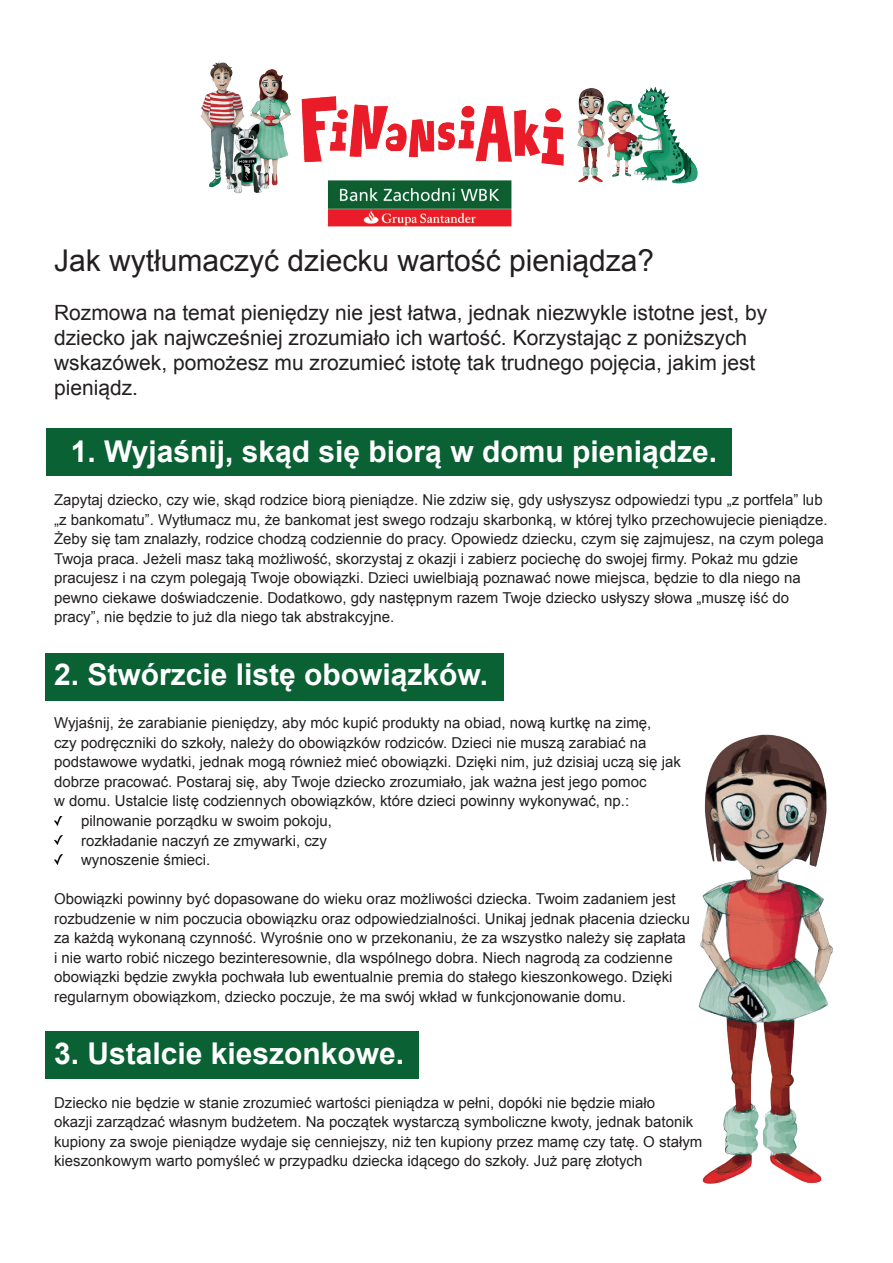
<style>
.page{position:relative;width:893px;height:1263px;background:#fff}
.page>*{position:absolute;margin:0;border:0;box-sizing:border-box;transform-origin:0 0}
.t1{font:700 30px "Arial";color:#fff}
.t2{font:30px "Arial";color:#231f20}
.t3{font:21px/25.2px "Arial";color:#231f20}
.t4{font:15px/19.5px "Arial";color:#231f20}
</style>
<div class="page">
<img style="left:201px;top:62px;width:497px;height:165px">
<div style="left:46px;top:1031px;width:373px;height:48px;background:#0a6133"></div>
<div style="left:46px;top:653px;width:458px;height:48px;background:#0a6133"></div>
<div style="left:46px;top:428px;width:685px;height:48px;background:#0a6133"></div>
<svg style="left:55px;top:816px;width:8px;height:9px"></svg>
<img style="left:698px;top:734px;width:135px;height:450px">
<svg style="left:55px;top:835px;width:8px;height:10px"></svg>
<svg style="left:55px;top:855px;width:8px;height:9px"></svg>
<h1 class="t2" style="left:54px;top:240px;width:602px">Jak wytłumaczyć dziecku wartość pieniądza?</h1>
<p class="t3" style="left:54px;top:300px;width:715px">Rozmowa na temat pieniędzy nie jest łatwa, jednak niezwykle istotne jest, by dziecko jak najwcześniej zrozumiało ich wartość. Korzystając z poniższych wskazówek, pomożesz mu zrozumieć istotę tak trudnego pojęcia, jakim jest pieniądz.</p>
<h1 class="t1" style="left:54px;top:432px;width:665px">  1. Wyjaśnij, skąd się biorą w domu pieniądze.</h1>
<p class="t4" style="left:54px;top:491px;width:775px">Zapytaj dziecko, czy wie, skąd rodzice biorą pieniądze. Nie zdziw się, gdy usłyszysz odpowiedzi typu „z portfela” lub „z bankomatu”. Wytłumacz mu, że bankomat jest swego rodzaju skarbonką, w której tylko przechowujecie pieniądze.<br>Żeby się tam znalazły, rodzice chodzą codziennie do pracy. Opowiedz dziecku, czym się zajmujesz, na czym polega Twoja praca. Jeżeli masz taką możliwość, skorzystaj z okazji i zabierz pociechę do swojej firmy. Pokaż mu gdzie pracujesz i na czym polegają Twoje obowiązki. Dzieci uwielbiają poznawać nowe miejsca, będzie to dla niego na pewno ciekawe doświadczenie. Dodatkowo, gdy następnym razem Twoje dziecko usłyszy słowa „muszę iść do pracy”, nie będzie to już dla niego tak abstrakcyjne.</p>
<h1 class="t1" style="left:54px;top:655px;width:435px">2. Stwórzcie listę obowiązków.</h1>
<p class="t4" style="left:54px;top:714px;width:628px">Wyjaśnij, że zarabianie pieniędzy, aby móc kupić produkty na obiad, nową kurtkę na zimę,<br>czy podręczniki do szkoły, należy do obowiązków rodziców. Dzieci nie muszą zarabiać na podstawowe wydatki, jednak mogą również mieć obowiązki. Dzięki nim, już dzisiaj uczą się jak dobrze pracować. Postaraj się, aby Twoje dziecko zrozumiało, jak ważna jest jego pomoc<br>w domu. Ustalcie listę codziennych obowiązków, które dzieci powinny wykonywać, np.:</p>
<p class="t4" style="left:54px;top:811px;width:279px">• pilnowanie porządku w swoim pokoju,</p>
<p class="t4" style="left:54px;top:831px;width:274px">• rozkładanie naczyń ze zmywarki, czy</p>
<p class="t4" style="left:54px;top:850px;width:158px">• wynoszenie śmieci.</p>
<p class="t4" style="left:54px;top:889px;width:638px">Obowiązki powinny być dopasowane do wieku oraz możliwości dziecka. Twoim zadaniem jest rozbudzenie w nim poczucia obowiązku oraz odpowiedzialności. Unikaj jednak płacenia dziecku za każdą wykonaną czynność. Wyrośnie ono w przekonaniu, że za wszystko należy się zapłata i nie warto robić niczego bezinteresownie, dla wspólnego dobra. Niech nagrodą za codzienne obowiązki będzie zwykła pochwała lub ewentualnie premia do stałego kieszonkowego. Dzięki regularnym obowiązkom, dziecko poczuje, że ma swój wkład w funkcjonowanie domu.  </p>
<h1 class="t1" style="left:54px;top:1034px;width:352px">3. Ustalcie kieszonkowe.</h1>
<p class="t4" style="left:54px;top:1093px;width:650px">Dziecko nie będzie w stanie zrozumieć wartości pieniądza w pełni, dopóki nie będzie miało<br>okazji zarządzać własnym budżetem. Na początek wystarczą symboliczne kwoty, jednak batonik kupiony za swoje pieniądze wydaje się cenniejszy, niż ten kupiony przez mamę czy tatę. O stałym kieszonkowym warto pomyśleć w przypadku dziecka idącego do szkoły. Już parę złotych</p>
</div>
